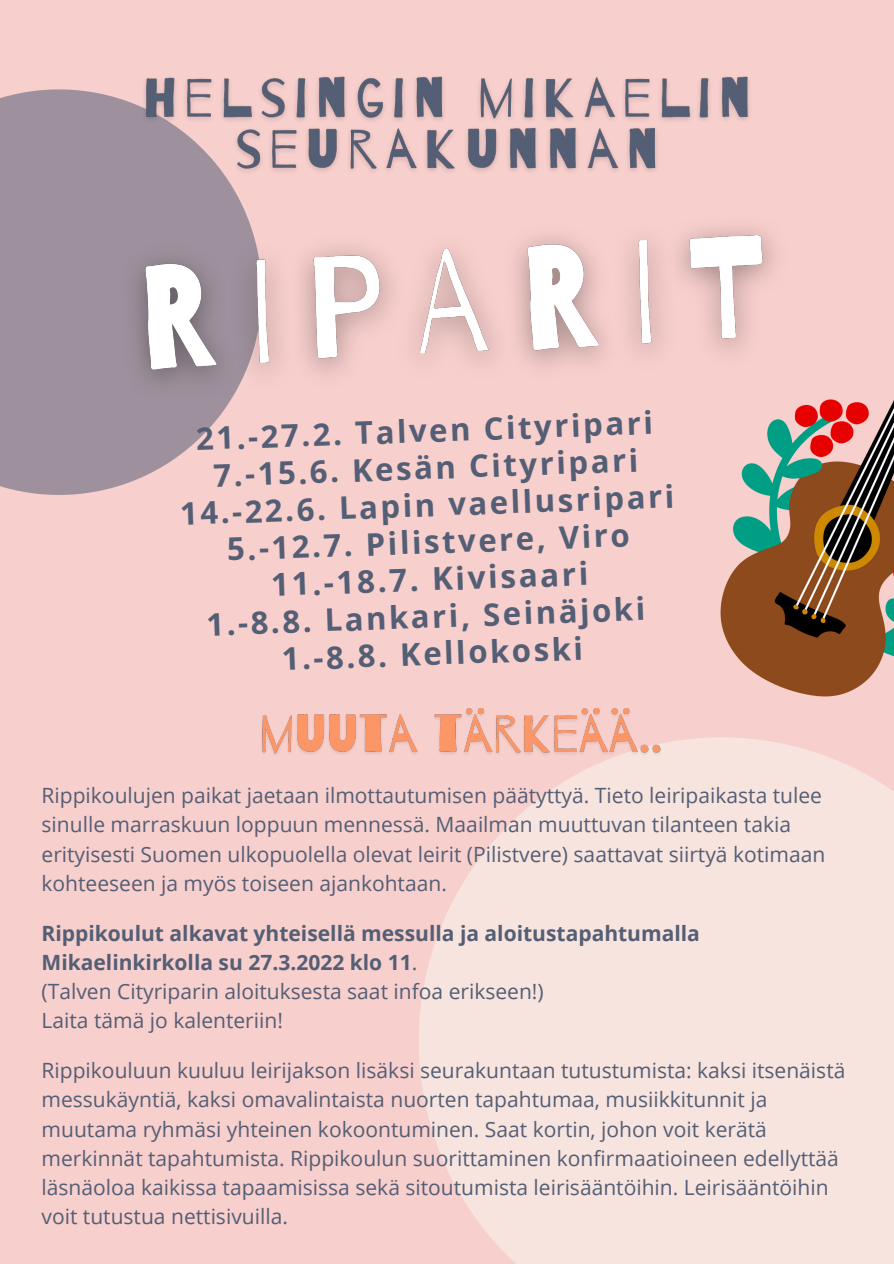
<style>
.page{position:relative;width:894px;height:1264px;background:#fff}
.page>*{position:absolute;margin:0;border:0;box-sizing:border-box;transform-origin:0 0}
.t1{font:700 31.5px "Open Sans";color:#545e75}
.t2{font:700 31.2px "Open Sans";color:#545e75}
.t3{font:21px/29.2px "Open Sans";color:#545e75}
.t4{font:700 21px/29.2px "Open Sans";color:#545e75}
.s1{font-weight:400}
</style>
<div class="page">
<div style="left:0;top:0;width:893px;height:1263px;background:#f7cfcd"></div>
<svg style="left:419px;top:739px;width:474px;height:524px;background:#f7e2dc"></svg>
<svg style="left:0;top:89px;width:182px;height:406px;background:#a697a1"></svg>
<img style="left:696px;top:402px;width:197px;height:337px">
<img style="left:19px;top:173px;width:825px;height:280px">
<img style="left:134px;top:76px;width:632px;height:115px">
<img style="left:262px;top:708px;width:406px;height:64px">
<p class="t2" style="left:195px;top:416px;width:458px;rotate:-2deg">21.-27.2. Talven Cityripari</p>
<p class="t2" style="left:213px;top:453px;width:426px;rotate:-2deg">7.-15.6. Kesän Cityripari</p>
<p class="t2" style="left:179px;top:491px;width:496px;rotate:-2deg">14.-22.6. Lapin vaellusripari</p>
<p class="t2" style="left:226px;top:527px;width:404px;rotate:-2deg">5.-12.7. Pilistvere, Viro</p>
<p class="t1" style="left:270px;top:562px;width:319px;rotate:-2deg">11.-18.7. Kivisaari</p>
<p class="t2" style="left:205px;top:602px;width:440px;rotate:-2deg">1.-8.8. Lankari, Seinäjoki</p>
<p class="t2" style="left:281px;top:636px;width:303px;rotate:-2deg">1.-8.8. Kellokoski</p>
<p class="t3" style="left:42px;top:780px;width:785px">Rippikoulujen paikat jaetaan ilmottautumisen päätyttyä. Tieto leiripaikasta tulee sinulle marraskuun loppuun mennessä. Maailman muuttuvan tilanteen takia erityisesti Suomen ulkopuolella olevat leirit (Pilistvere) saattavat siirtyä kotimaan kohteeseen ja myös toiseen ajankohtaan.</p>
<p class="t4" style="left:42px;top:917px;width:659px">Rippikoulut alkavat yhteisellä messulla ja aloitustapahtumalla<br>Mikaelinkirkolla su 27.3.2022 klo 11<span class="s1">.</span></p>
<p class="t3" style="left:42px;top:976px;width:503px">(Talven Cityriparin aloituksesta saat infoa erikseen!)</p>
<p class="t3" style="left:42px;top:1005px;width:243px">Laita tämä jo kalenteriin!</p>
<p class="t3" style="left:42px;top:1055px;width:805px">Rippikouluun kuuluu leirijakson lisäksi seurakuntaan tutustumista: kaksi itsenäistä messukäyntiä, kaksi omavalintaista nuorten tapahtumaa, musiikkitunnit ja muutama ryhmäsi yhteinen kokoontuminen. Saat kortin, johon voit kerätä merkinnät tapahtumista. Rippikoulun suorittaminen konfirmaatioineen edellyttää läsnäoloa kaikissa tapaamisissa sekä sitoutumista leirisääntöihin. Leirisääntöihin voit tutustua nettisivuilla.</p>
</div>
